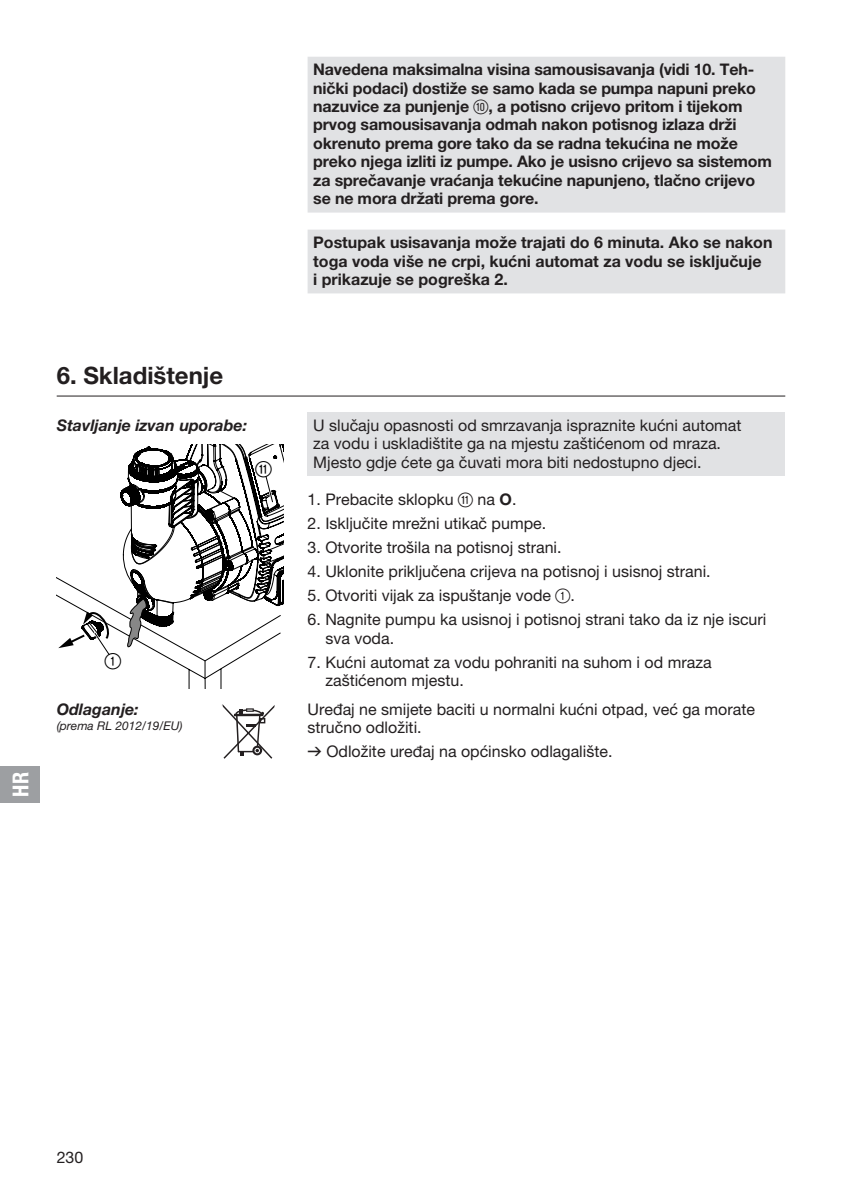
<style>
.page{position:relative;width:842px;height:1191px;background:#fff}
.page>*{position:absolute;margin:0;border:0;box-sizing:border-box;transform-origin:0 0}
.t1{font:700 24px "GARDENA Pro";color:#231f20}
.t2{font:22px "GARDENA Pro Bo Cond";color:#fff}
.t3{font:22px "Ziffernim Kreisund Quadrat BQ";color:#000}
.t4{font:16px/18.4px "GARDENA Pro";color:#231f20}
.t5{font:700 16px/18.4px "GARDENA Pro";letter-spacing:-.01em;color:#231f20}
.t6{font:italic 700 16px "GARDENA Pro";color:#231f20}
.t7{font:italic 12px "GARDENA Pro";color:#231f20}
.s1{font-family:"Ziffernim Kreisund Quadrat BQ";font-weight:400;font-size:20px}
.s2{font-family:"Ziffernim Kreisund Quadrat BQ";font-size:20px}
.s3{font-weight:700}
.s4{font-family:"Formdruck"}
</style>
<div class="page">
<div style="left:0;top:766px;width:40px;height:36px;background:#9d9fa2"></div>
<svg style="left:308px;top:57px;width:477px;height:236px;background:#e3e4e5"></svg>
<div style="left:308px;top:412px;width:477px;height:64px;background:#e1e2e4"></div>
<hr style="left:57px;top:395px;width:728px;height:1px;background:#231f20">
<svg style="left:57px;top:445px;width:226px;height:244px"></svg>
<svg style="left:222px;top:704px;width:53px;height:55px"></svg>
<h1 class="t1" style="left:57px;top:361px;width:168px">6. Skladištenje</h1>
<p class="t6" style="left:57px;top:415px;width:192px">Stavljanje izvan uporabe:</p>
<h2 class="t3" style="left:255px;top:456px;width:18px">q</h2>
<h2 class="t2" style="left:7px;top:796px;width:26px;rotate:-90deg">HR</h2>
<h2 class="t3" style="left:105px;top:649px;width:18px">1</h2>
<p class="t6" style="left:57px;top:699px;width:84px">Odlaganje:</p>
<p class="t7" style="left:57px;top:718px;width:127px">(prema RL 2012/19/EU)</p>
<p class="t5" style="left:313px;top:60px;width:460px">Navedena maksimalna visina samousisavanja (vidi 10. Teh&shy;nički podaci) dostiže se samo kada se pumpa napuni preko nazuvice za punjenje <span class="s1">0</span>, a potisno crijevo pritom i tijekom prvog samousisavanja odmah nakon potisnog izlaza drži okrenuto prema gore tako da se radna tekućina ne može preko njega izliti iz pumpe. Ako je usisno crijevo sa sistemom za sprečavanje vraćanja tekućine napunjeno, tlačno crijevo se ne mora držati prema gore.</p>
<p class="t5" style="left:313px;top:233px;width:461px">Postupak usisavanja može trajati do 6 minuta. Ako se nakon toga voda više ne crpi, kućni automat za vodu se isključuje<br>i prikazuje se pogreška 2.</p>
<p class="t4" style="left:313px;top:416px;width:430px">U slučaju opasnosti od smrzavanja ispraznite kućni automat za vodu i uskladištite ga na mjestu zaštićenom od mraza.<br>Mjesto gdje ćete ga čuvati mora biti nedostupno djeci.</p>
<p class="t4" style="left:308px;top:490px;width:210px">1. Prebacite sklopku <span class="s2">q</span> na <span class="s3">O</span>.</p>
<p class="t4" style="left:308px;top:514px;width:240px">2. Isključite mrežni utikač pumpe.</p>
<p class="t4" style="left:308px;top:538px;width:255px">3. Otvorite trošila na potisnoj strani.</p>
<p class="t4" style="left:308px;top:562px;width:405px">4. Uklonite priključena crijeva na potisnoj i usisnoj strani.</p>
<p class="t4" style="left:308px;top:586px;width:269px">5. Otvoriti vijak za ispuštanje vode <span class="s2">1</span>.</p>
<p class="t4" style="left:325px;top:610px;width:442px;text-indent:-18px">6. Nagnite pumpu ka usisnoj i potisnoj strani tako da iz nje iscuri sva voda.</p>
<p class="t4" style="left:325px;top:653px;width:388px;text-indent:-18px">7. Kućni automat za vodu pohraniti na suhom i od mraza zaštićenom mjestu.</p>
<p class="t4" style="left:308px;top:699px;width:449px">Uređaj ne smijete baciti u normalni kućni otpad, već ga morate stručno odložiti.</p>
<p class="t4" style="left:308px;top:742px;width:306px"><span class="s4">v</span> Odložite uređaj na općinsko odlagalište.</p>
<p class="t4" style="left:57px;top:1147px;width:28px">230</p>
</div>
